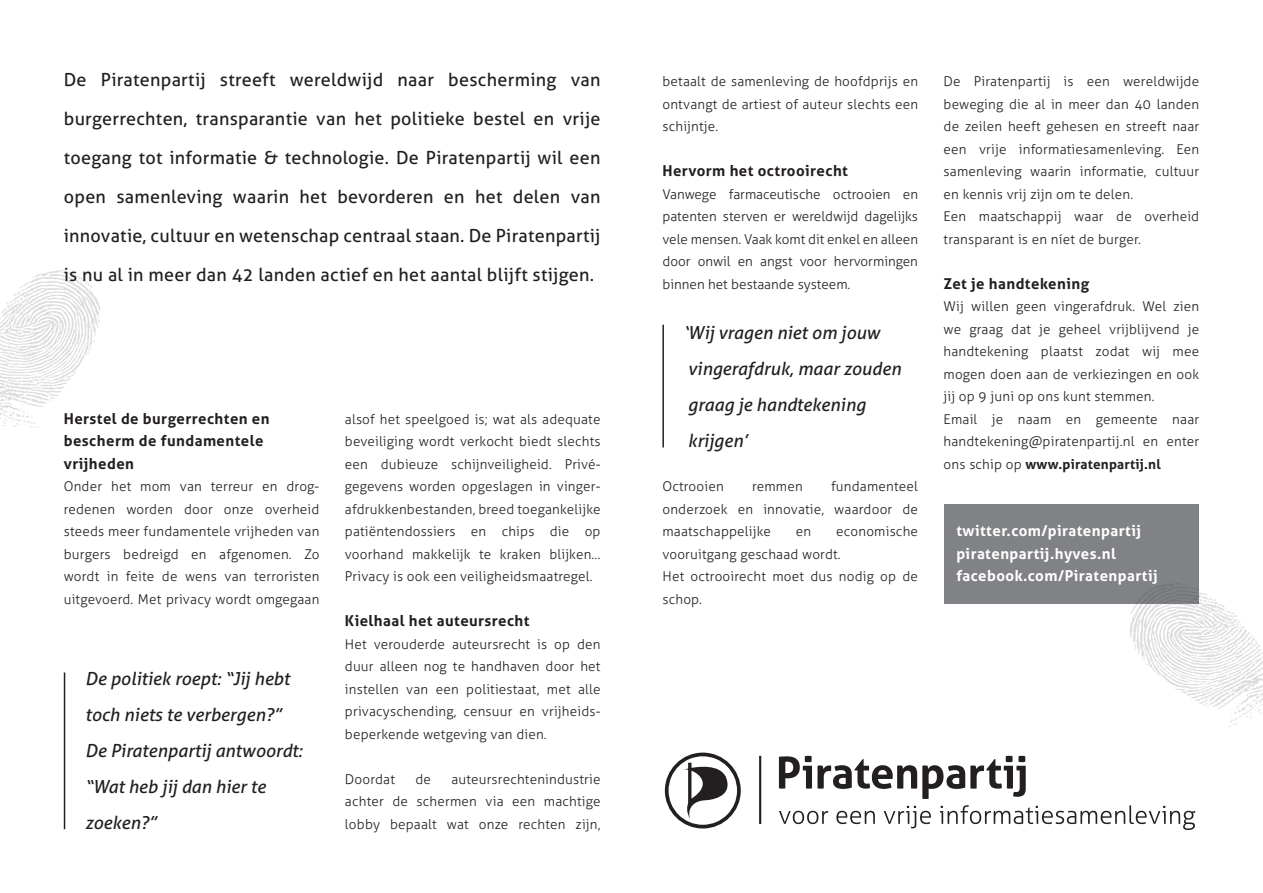
<style>
.page{position:relative;width:1263px;height:893px;background:#fff}
.page>*{position:absolute;margin:0;border:0;box-sizing:border-box;transform-origin:0 0}
.t1{font:18px/39px "Aller";letter-spacing:.015em;color:#231f20;text-align:justify}
.t2{font:italic 18px/36px "Aller";color:#231f20}
.t3{font:700 15px/22.5px "Aller";letter-spacing:.03em;color:#231f20}
.t4{font:700 15px/22.5px "Aller";letter-spacing:.03em;color:#fff}
.t5{font:300 13.5px/22.5px "Aller";letter-spacing:.015em;color:#231f20;text-align:justify}
.s1{font-weight:700}
</style>
<div class="page">
<svg style="left:0;top:270px;width:101px;height:158px"></svg>
<div style="left:944px;top:505px;width:255px;height:99px;background:#808285"></div>
<hr style="left:64px;top:672px;width:1px;height:157px;background:#231f20">
<svg style="left:665px;top:753px;width:76px;height:75px"></svg>
<hr style="left:759px;top:756px;width:2px;height:68px;background:#231f20">
<svg style="left:779px;top:756px;width:247px;height:43px"></svg>
<svg style="left:779px;top:811px;width:49px;height:13px"></svg>
<svg style="left:836px;top:811px;width:39px;height:13px"></svg>
<svg style="left:884px;top:806px;width:47px;height:22px"></svg>
<svg style="left:940px;top:805px;width:255px;height:25px"></svg>
<svg style="left:1130px;top:583px;width:133px;height:144px"></svg>
<hr style="left:662px;top:325px;width:2px;height:122px;background:#231f20">
<p class="t1" style="left:64px;top:60px;width:538px">De Piratenpartij streeft wereldwijd naar bescherming van burgerrechten, transparantie van het politieke bestel en vrije toegang tot informatie &amp; technologie. De Piratenpartij wil een open samenleving waarin het bevorderen en het delen van innovatie, cultuur en wetenschap centraal staan. De Piratenpartij is nu al in meer dan 42 landen actief en het aantal blijft stijgen.</p>
<p class="t3" style="left:64px;top:407px;width:207px">Herstel de burgerrechten en bescherm de fundamentele vrijheden</p>
<p class="t5" style="left:64px;top:475px;width:257px">Onder het mom van terreur en drog&shy;redenen worden door onze overheid steeds meer fundamentele vrijheden van burgers bedreigd en afgenomen. Zo wordt in feite de wens van terroristen uitgevoerd. Met privacy wordt omgegaan</p>
<h1 class="t2" style="left:85px;top:661px;width:219px">De politiek roept: “Jij hebt toch niets te verbergen?”<br>De Piratenpartij antwoordt: “Wat heb jij dan hier te zoeken?”</h1>
<p class="t5" style="left:345px;top:408px;width:257px">alsof het speelgoed is; wat als adequate beveiliging wordt verkocht biedt slechts een dubieuze schijnveiligheid. Privé&shy;gegevens worden opgeslagen in vinger&shy;afdrukkenbestanden, breed toegankelijke patiëntendossiers en chips die op voorhand makkelijk te kraken blijken… Privacy is ook een veiligheidsmaatregel.</p>
<p class="t3" style="left:345px;top:610px;width:186px">kielhaal het auteursrecht</p>
<p class="t5" style="left:345px;top:633px;width:257px">Het verouderde auteursrecht is op den duur alleen nog te handhaven door het instellen van een politiestaat, met alle privacyschending, censuur en vrijheids&shy;beperkende wetgeving van dien.</p>
<p class="t5" style="left:345px;top:768px;width:52px">Doordat</p>
<p class="t5" style="left:415px;top:768px;width:17px">de</p>
<p class="t5" style="left:345px;top:768px;width:257px;text-indent:106px">auteursrechtenindustrie achter de schermen via een machtige lobby bepaalt wat onze rechten zijn,</p>
<p class="t5" style="left:662px;top:70px;width:257px">betaalt de samenleving de hoofdprijs en ontvangt de artiest of auteur slechts een schijntje.</p>
<p class="t3" style="left:662px;top:160px;width:187px">Hervorm het octrooirecht</p>
<p class="t5" style="left:662px;top:183px;width:257px">Vanwege farmaceutische octrooien en patenten sterven er wereldwijd dagelijks vele mensen. Vaak komt dit enkel en alleen door onwil en angst voor hervormingen binnen het bestaande systeem.</p>
<h1 class="t2" style="left:684px;top:314px;width:219px">‘ Wij vragen niet om jouw vingerafdruk, maar zouden graag je handtekening krijgen’</h1>
<p class="t5" style="left:662px;top:475px;width:257px;text-indent:169px">fundamenteel onderzoek en innovatie, waardoor de maatschappelijke</p>
<p class="t5" style="left:662px;top:475px;width:63px">Octrooien</p>
<p class="t5" style="left:752px;top:475px;width:52px">remmen</p>
<p class="t5" style="left:662px;top:520px;width:257px;text-align:left;text-indent:174px">economische vooruitgang geschaad wordt.<br>Het octrooirecht moet dus nodig op de schop.</p>
<p class="t5" style="left:796px;top:520px;width:17px">en</p>
<p class="t5" style="left:943px;top:70px;width:257px;text-align:left">De Piratenpartij is een wereldwijde beweging die al in meer dan 40 landen de zeilen heeft gehesen en streeft naar een vrije informatiesamenleving. Een samenleving waarin informatie, cultuur en kennis vrij zijn om te delen.<br>Een maatschappij waar de overheid transparant is en níet de burger.</p>
<p class="t3" style="left:943px;top:272px;width:147px">Zet je handtekening</p>
<p class="t5" style="left:943px;top:295px;width:257px;text-align:left">Wij willen geen vingerafdruk. Wel zien we graag dat je geheel vrijblijvend je handtekening plaatst zodat wij mee mogen doen aan de verkiezingen en ook jij op 9 juni op ons kunt stemmen.<br>Email je naam en gemeente naar handtekening@piratenpartij.nl en enter ons schip op <span class="s1">www.piratenpartij.nl</span></p>
<p class="t4" style="left:956px;top:520px;width:204px">twitter.com/piratenpartij piratenpartij.hyves.nl facebook.com/Piratenpartij</p>
</div>
